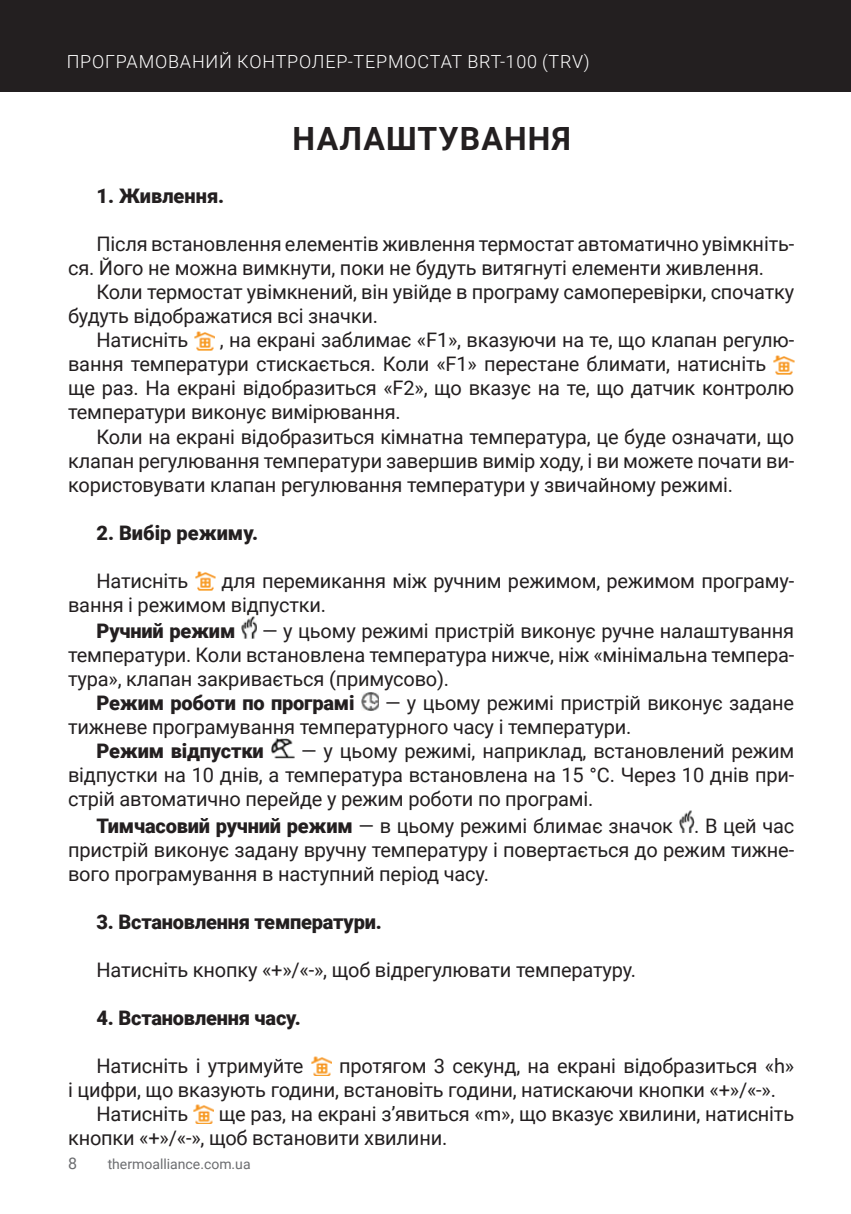
<style>
.page{position:relative;width:851px;height:1214px;background:#fff}
.page>*{position:absolute;margin:0;border:0;box-sizing:border-box;transform-origin:0 0}
.t1{font:700 32px "Roboto";letter-spacing:.035em;color:#231f20}
.t2{font:20px/24px "Roboto";letter-spacing:-.01em;color:#231f20}
.t3{font:900 20px "Roboto";letter-spacing:-.01em;color:#231f20}
.t4{font:300 18px "Roboto";letter-spacing:.045em;color:#fff}
.t5{font:16px "Roboto";color:#6c6d70}
.t6{font:14px "Roboto";color:#6c6d70}
.s1{font-weight:900}
</style>
<div class="page">
<div style="left:0;top:0;width:850px;height:91px;background:#231f20"></div>
<img style="left:194px;top:331px;width:20px;height:19px">
<img style="left:773px;top:355px;width:21px;height:19px">
<img style="left:195px;top:571px;width:20px;height:19px">
<img style="left:241px;top:616px;width:15px;height:22px">
<img style="left:361px;top:692px;width:17px;height:18px">
<img style="left:271px;top:738px;width:23px;height:20px">
<img style="left:679px;top:810px;width:15px;height:22px">
<img style="left:311px;top:1056px;width:20px;height:19px">
<img style="left:194px;top:1104px;width:20px;height:19px">
<p class="t4" style="left:67px;top:49px;width:524px">ПРОГРАМОВАНИЙ КОНТРОЛЕР-ТЕРМОСТАТ BRT-100 (TRV)</p>
<h1 class="t1" style="left:292px;top:116px;width:279px">НАЛАШТУВАННЯ</h1>
<p class="t3" style="left:96px;top:182px;width:129px">1. Живлення.</p>
<p class="t2" style="left:68px;top:231px;width:727px;text-indent:28px">Після встановлення елементів живлення термостат автоматично увімкніть&shy;ся. Його не можна вимкнути, поки не будуть витягнуті елементи живлення.</p>
<p class="t2" style="left:96px;top:279px;width:699px">Коли термостат увімкнений, він увійде в програму самоперевірки, спочатку</p>
<p class="t2" style="left:68px;top:303px;width:311px">будуть відображатися всі значки.</p>
<p class="t2" style="left:96px;top:327px;width:93px">Натисніть</p>
<p class="t2" style="left:68px;top:327px;width:727px;text-indent:152px">, на екрані заблимає «F1», вказуючи на те, що клапан регулю&shy;вання температури стискається. Коли «F1» перестане блимати, натисніть ще раз. На екрані відобразиться «F2», що вказує на те, що датчик контролю температури виконує вимірювання.</p>
<p class="t2" style="left:68px;top:423px;width:727px;text-align:justify;text-indent:28px">Коли на екрані відобразиться кімнатна температура, це буде означати, що клапан регулювання температури завершив вимір ходу, і ви можете почати ви&shy;користовувати клапан регулювання температури у звичайному режимі.</p>
<p class="t3" style="left:96px;top:518px;width:163px">2. Вибір режиму.</p>
<p class="t2" style="left:96px;top:567px;width:93px">Натисніть</p>
<p class="t2" style="left:68px;top:567px;width:727px;text-indent:153px">для перемикання між ручним режимом, режимом програму&shy;вання і режимом відпустки.</p>
<p class="t3" style="left:96px;top:617px;width:140px">Ручний режим</p>
<p class="t2" style="left:68px;top:618px;width:727px;text-align:justify;text-indent:194px">— у цьому режимі пристрій виконує ручне налаштування температури. Коли встановлена температура нижче, ніж «мінімальна темпера&shy;тура», клапан закривається (примусово).</p>
<p class="t3" style="left:96px;top:689px;width:259px">Режим роботи по програмі</p>
<p class="t2" style="left:68px;top:690px;width:727px;text-indent:317px">— у цьому режимі пристрій виконує задане тижневе програмування температурного часу і температури.</p>
<p class="t3" style="left:96px;top:737px;width:169px">Режим відпустки</p>
<p class="t2" style="left:68px;top:738px;width:727px;text-align:justify;text-indent:233px">— у цьому режимі, наприклад, встановлений режим відпустки на 10 днів, а температура встановлена на 15 °С. Через 10 днів при&shy;стрій автоматично перейде у режим роботи по програмі.</p>
<p class="t2" style="left:68px;top:812px;width:727px;text-align:justify;text-indent:28px"><span class="s1">Тимчасовий ручний режим</span> — в цьому режимі блимає значок . В цей час пристрій виконує задану вручну температуру і повертається до режим тижне&shy;вого програмування в наступний період часу.</p>
<p class="t3" style="left:96px;top:907px;width:287px">3. Встановлення температури.</p>
<p class="t2" style="left:96px;top:956px;width:541px">Натисніть кнопку «+»/«-», щоб відрегулювати температуру.</p>
<p class="t3" style="left:96px;top:1003px;width:206px">4. Встановлення часу.</p>
<p class="t2" style="left:96px;top:1052px;width:208px">Натисніть і утримуйте</p>
<p class="t2" style="left:339px;top:1052px;width:456px">протягом 3 секунд, на екрані відобразиться «h»</p>
<p class="t2" style="left:68px;top:1076px;width:709px">і цифри, що вказують години, встановіть години, натискаючи кнопки «+»/«-».</p>
<p class="t2" style="left:96px;top:1100px;width:93px">Натисніть</p>
<p class="t2" style="left:68px;top:1100px;width:727px;text-indent:151px">ще раз, на екрані з’явиться «m», що вказує хвилини, натисніть кнопки «+»/«-», щоб встановити хвилини.</p>
<p class="t5" style="left:68px;top:1152px;width:10px">8</p>
<p class="t6" style="left:108px;top:1154px;width:144px">thermoalliance.com.ua</p>
</div>
